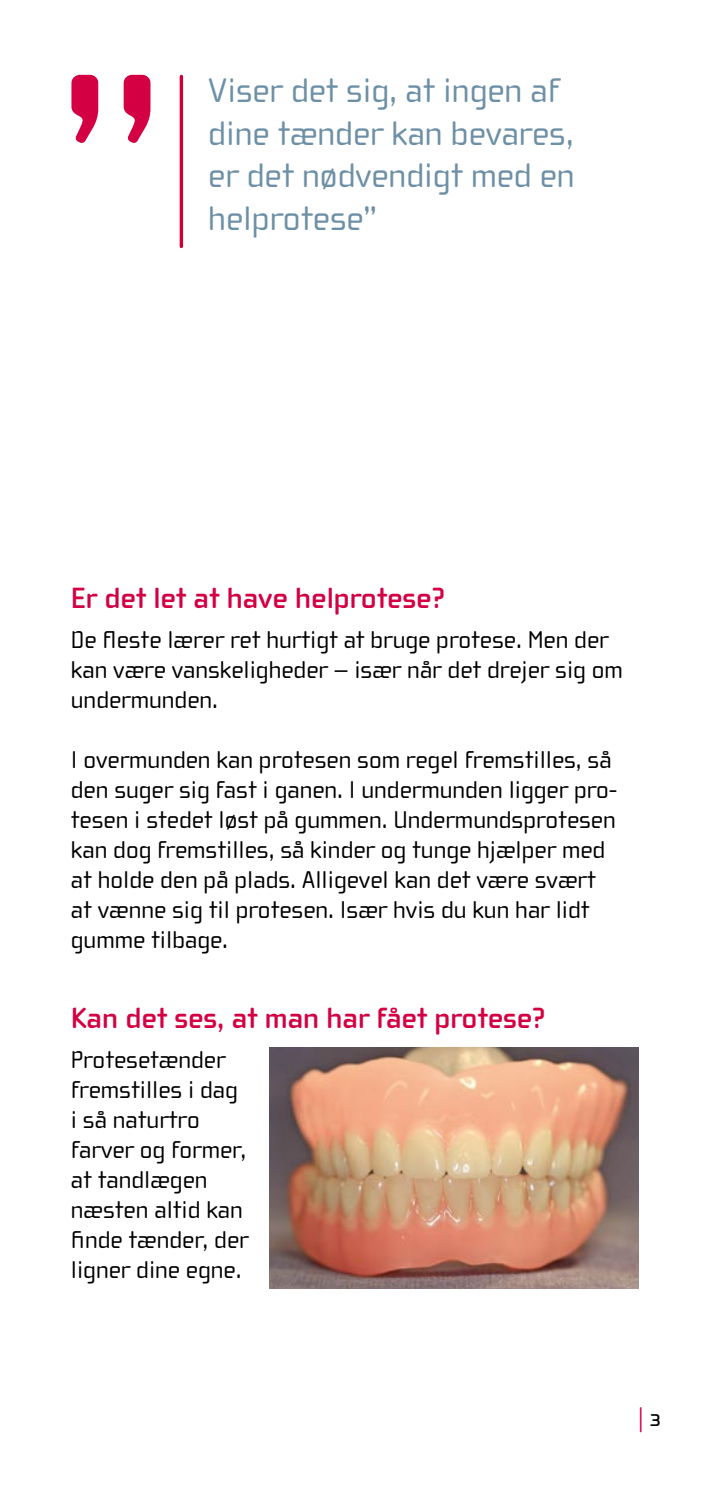
<style>
.page{position:relative;width:709px;height:1489px;background:#fff}
.page>*{position:absolute;margin:0;border:0;box-sizing:border-box;transform-origin:0 0}
.t1{font:285px "Cholla Wide OT";color:#d30043}
.t2{font:35px/42.5px "Cholla Wide OT";color:#6d90a6}
.t3{font:700 30px "Cholla Wide OT";color:#d30043}
.t4{font:25px/30px "Cholla Wide OT";color:#000}
.t5{font:25px "Cholla Unicase OT";color:#d30043}
</style>
<div class="page">
<hr style="left:180px;top:76px;width:3px;height:170px;background:#cd003a">
<img style="left:269px;top:1047px;width:369px;height:240px">
<h1 class="t1" style="left:57px;top:19px;width:110px">”</h1>
<h2 class="t2" style="left:208px;top:70px;width:368px">Viser det sig, at ingen af dine tænder kan bevares, er det nødvendigt med en</h2>
<h2 class="t2" style="left:208px;top:197px;width:170px">helprotese”</h2>
<p class="t3" style="left:71px;top:581px;width:375px">Er det let at have helprotese?</p>
<p class="t4" style="left:71px;top:624px;width:553px">De fleste lærer ret hurtigt at bruge protese. Men der kan være vanskeligheder – især når det drejer sig om undermunden.</p>
<p class="t4" style="left:71px;top:744px;width:548px">I overmunden kan protesen som regel fremstilles, så den suger sig fast i ganen. I undermunden ligger pro&shy;tesen i stedet løst på gummen. Undermundsprotesen kan dog fremstilles, så kinder og tunge hjælper med at holde den på plads. Alligevel kan det være svært at vænne sig til protesen. Især hvis du kun har lidt gumme tilbage.</p>
<p class="t3" style="left:71px;top:1001px;width:476px">Kan det ses, at man har fået protese?</p>
<p class="t4" style="left:71px;top:1044px;width:179px">Protesetænder fremstilles i dag i så naturtro farver og former, at tandlægen næsten altid kan finde tænder, der ligner dine egne.</p>
<p class="t5" style="left:638px;top:1403px;width:7px">|</p>
</div>
